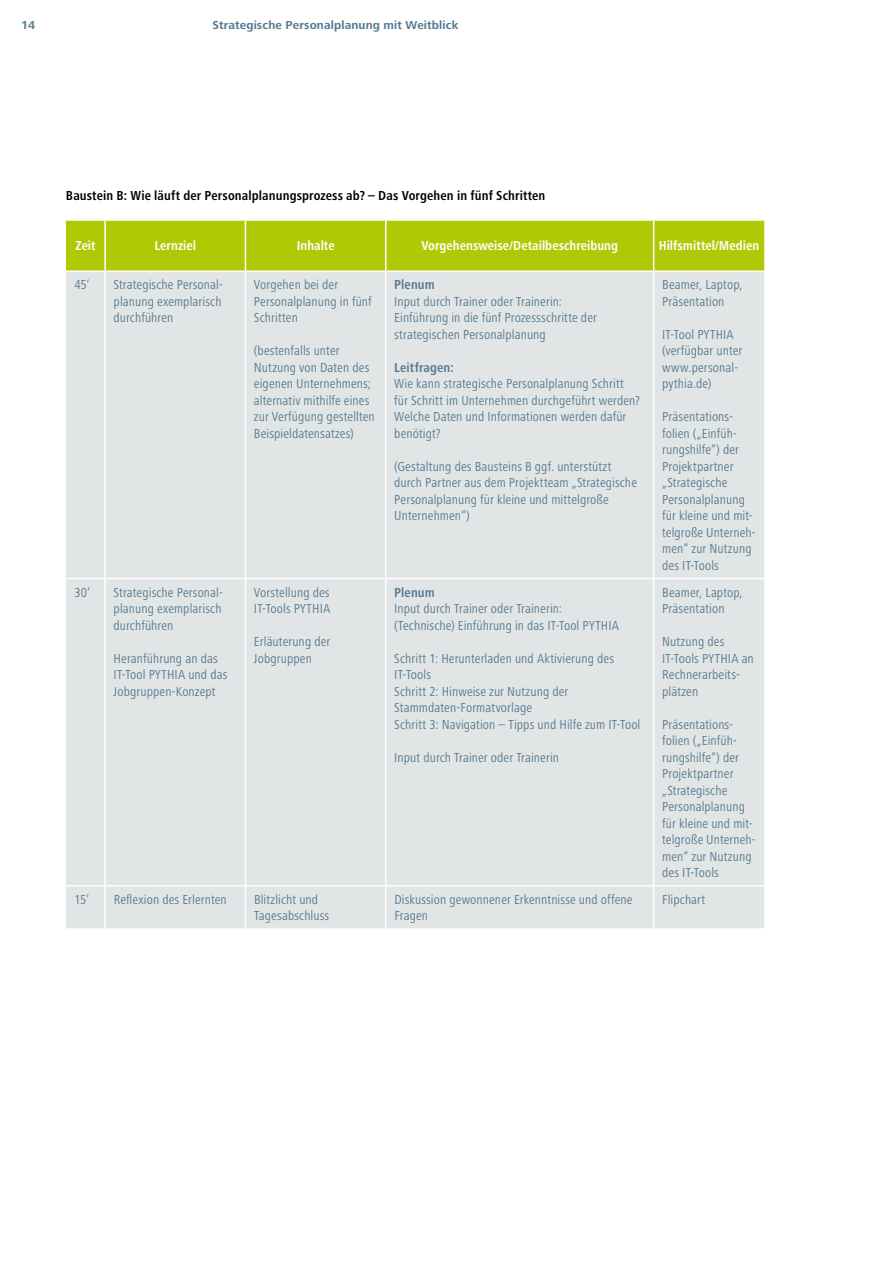
<style>
.page{position:relative;width:893px;height:1263px;background:#fff}
.page>*{position:absolute;margin:0;border:0;box-sizing:border-box;transform-origin:0 0}
.t1{font:condensed 13.5px/16.5px "Frutiger Next Pro";letter-spacing:.01em;color:#567991}
.t2{font:700 condensed 13.5px "Frutiger Next Pro";letter-spacing:.01em;color:#000}
.t3{font:700 condensed 13.5px "Frutiger Next Pro";letter-spacing:.005em;color:#fff}
.t4{font:700 condensed 13.5px "Frutiger Next Pro";letter-spacing:.01em;color:#567991}
.t5{font:700 12px "Frutiger Next Pro";letter-spacing:.01em;color:#567991}
</style>
<div class="page">
<div style="left:66px;top:221px;width:698px;height:49px;background:#afca05"></div>
<div style="left:66px;top:272px;width:698px;height:656px;background:#e2e5e5"></div>
<hr style="left:104px;top:221px;width:2px;height:49px;background:#fff">
<hr style="left:245px;top:221px;width:1px;height:49px;background:#fff">
<hr style="left:385px;top:221px;width:2px;height:49px;background:#fff">
<hr style="left:653px;top:221px;width:1px;height:49px;background:#fff">
<hr style="left:66px;top:578px;width:39px;height:1px;background:#fff">
<hr style="left:66px;top:885px;width:39px;height:1px;background:#fff">
<hr style="left:105px;top:578px;width:140px;height:1px;background:#fff">
<hr style="left:105px;top:885px;width:140px;height:1px;background:#fff">
<hr style="left:245px;top:578px;width:141px;height:1px;background:#fff">
<hr style="left:245px;top:885px;width:141px;height:1px;background:#fff">
<hr style="left:386px;top:578px;width:268px;height:1px;background:#fff">
<hr style="left:386px;top:885px;width:268px;height:1px;background:#fff">
<hr style="left:654px;top:578px;width:110px;height:1px;background:#fff">
<hr style="left:654px;top:885px;width:110px;height:1px;background:#fff">
<hr style="left:104px;top:272px;width:2px;height:306px;background:#fff">
<hr style="left:104px;top:579px;width:2px;height:306px;background:#fff">
<hr style="left:104px;top:886px;width:2px;height:42px;background:#fff">
<hr style="left:245px;top:272px;width:1px;height:306px;background:#fff">
<hr style="left:245px;top:579px;width:1px;height:306px;background:#fff">
<hr style="left:245px;top:886px;width:1px;height:42px;background:#fff">
<hr style="left:385px;top:272px;width:2px;height:306px;background:#fff">
<hr style="left:385px;top:579px;width:2px;height:306px;background:#fff">
<hr style="left:385px;top:886px;width:2px;height:42px;background:#fff">
<hr style="left:653px;top:272px;width:1px;height:306px;background:#fff">
<hr style="left:653px;top:579px;width:1px;height:306px;background:#fff">
<hr style="left:653px;top:886px;width:1px;height:42px;background:#fff">
<p class="t5" style="left:21px;top:18px;width:16px">14</p>
<p class="t5" style="left:213px;top:18px;width:247px">Strategische Personalplanung mit Weitblick</p>
<p class="t2" style="left:66px;top:188px;width:481px">Baustein B: Wie läuft der Personalplanungsprozess ab? – Das Vorgehen in fünf Schritten</p>
<p class="t3" style="left:75px;top:238px;width:22px">Zeit</p>
<p class="t3" style="left:154px;top:238px;width:43px">Lernziel</p>
<p class="t3" style="left:297px;top:238px;width:39px">Inhalte</p>
<p class="t3" style="left:421px;top:238px;width:198px">Vorgehensweise/Detailbeschreibung</p>
<p class="t3" style="left:659px;top:238px;width:102px">Hilfsmittel/Medien</p>
<p class="t1" style="left:74px;top:277px;width:17px">45‘</p>
<p class="t1" style="left:114px;top:277px;width:111px;text-align:justify">Strategische Personal&shy;planung exemplarisch durchführen</p>
<p class="t1" style="left:254px;top:277px;width:119px">Vorgehen bei der<br>Personalplanung in fünf<br>Schritten</p>
<p class="t1" style="left:254px;top:343px;width:122px">(bestenfalls unter<br>Nutzung von Daten des eigenen Unternehmens; alternativ mithilfe eines zur Verfügung gestellten<br>Beispieldatensatzes)</p>
<p class="t4" style="left:394px;top:277px;width:42px">Plenum</p>
<p class="t1" style="left:394px;top:293px;width:204px">Input durch Trainer oder Trainerin:<br>Einführung in die fünf Prozessschritte der strategischen Personalplanung</p>
<p class="t4" style="left:394px;top:360px;width:61px">Leitfragen:</p>
<p class="t1" style="left:394px;top:376px;width:247px">Wie kann strategische Personalplanung Schritt für Schritt im Unternehmen durchgeführt werden?<br>Welche Daten und Informationen werden dafür benötigt?</p>
<p class="t1" style="left:394px;top:458px;width:244px">(Gestaltung des Bausteins B ggf. unterstützt durch Partner aus dem Projektteam „Strategische Personalplanung für kleine und mittelgroße Unternehmen“)</p>
<p class="t1" style="left:662px;top:277px;width:82px">Beamer, Laptop,<br>Präsentation</p>
<p class="t1" style="left:662px;top:326px;width:82px">IT-Tool PYTHIA (verfügbar unter www.personal&shy;pythia.de)</p>
<p class="t1" style="left:662px;top:409px;width:95px">Präsentations&shy;folien („Einfüh&shy;rungshilfe“) der<br>Projektpartner „Strategische<br>Personalplanung für kleine und mit&shy;telgroße Unterneh&shy;men“ zur Nutzung des IT-Tools</p>
<p class="t1" style="left:74px;top:584px;width:17px">30‘</p>
<p class="t1" style="left:114px;top:584px;width:110px;text-align:justify">Strategische Personal&shy;planung exemplarisch durchführen</p>
<p class="t1" style="left:114px;top:650px;width:115px">Heranführung an das<br>IT-Tool PYTHIA und das<br>Jobgruppen-Konzept</p>
<p class="t1" style="left:254px;top:584px;width:78px">Vorstellung des<br>IT-Tools PYTHIA</p>
<p class="t1" style="left:254px;top:633px;width:78px">Erläuterung der<br>Jobgruppen</p>
<p class="t4" style="left:394px;top:584px;width:42px">Plenum</p>
<p class="t1" style="left:394px;top:600px;width:226px">Input durch Trainer oder Trainerin: (Technische) Einführung in das IT-Tool PYTHIA</p>
<p class="t1" style="left:394px;top:650px;width:248px">Schritt 1: Herunterladen und Aktivierung des IT-Tools<br>Schritt 2: Hinweise zur Nutzung der Stammdaten-Formatvorlage<br>Schritt 3: Navigation – Tipps und Hilfe zum IT-Tool</p>
<p class="t1" style="left:394px;top:749px;width:166px">Input durch Trainer oder Trainerin</p>
<p class="t1" style="left:662px;top:584px;width:82px">Beamer, Laptop,<br>Präsentation</p>
<p class="t1" style="left:662px;top:633px;width:93px">Nutzung des<br>IT-Tools PYTHIA an<br>Rechnerarbeits&shy;plätzen</p>
<p class="t1" style="left:662px;top:716px;width:95px">Präsentations&shy;folien („Einfüh&shy;rungshilfe“) der<br>Projektpartner „Strategische<br>Personalplanung für kleine und mit&shy;telgroße Unterneh&shy;men“ zur Nutzung des IT-Tools</p>
<p class="t1" style="left:74px;top:891px;width:16px">15‘</p>
<p class="t1" style="left:114px;top:891px;width:115px">Reflexion des Erlernten</p>
<p class="t1" style="left:254px;top:891px;width:77px">Blitzlicht und<br>Tagesabschluss</p>
<p class="t1" style="left:394px;top:891px;width:240px">Diskussion gewonnener Erkenntnisse und offene<br>Fragen</p>
<p class="t1" style="left:662px;top:891px;width:45px">Flipchart</p>
</div>
